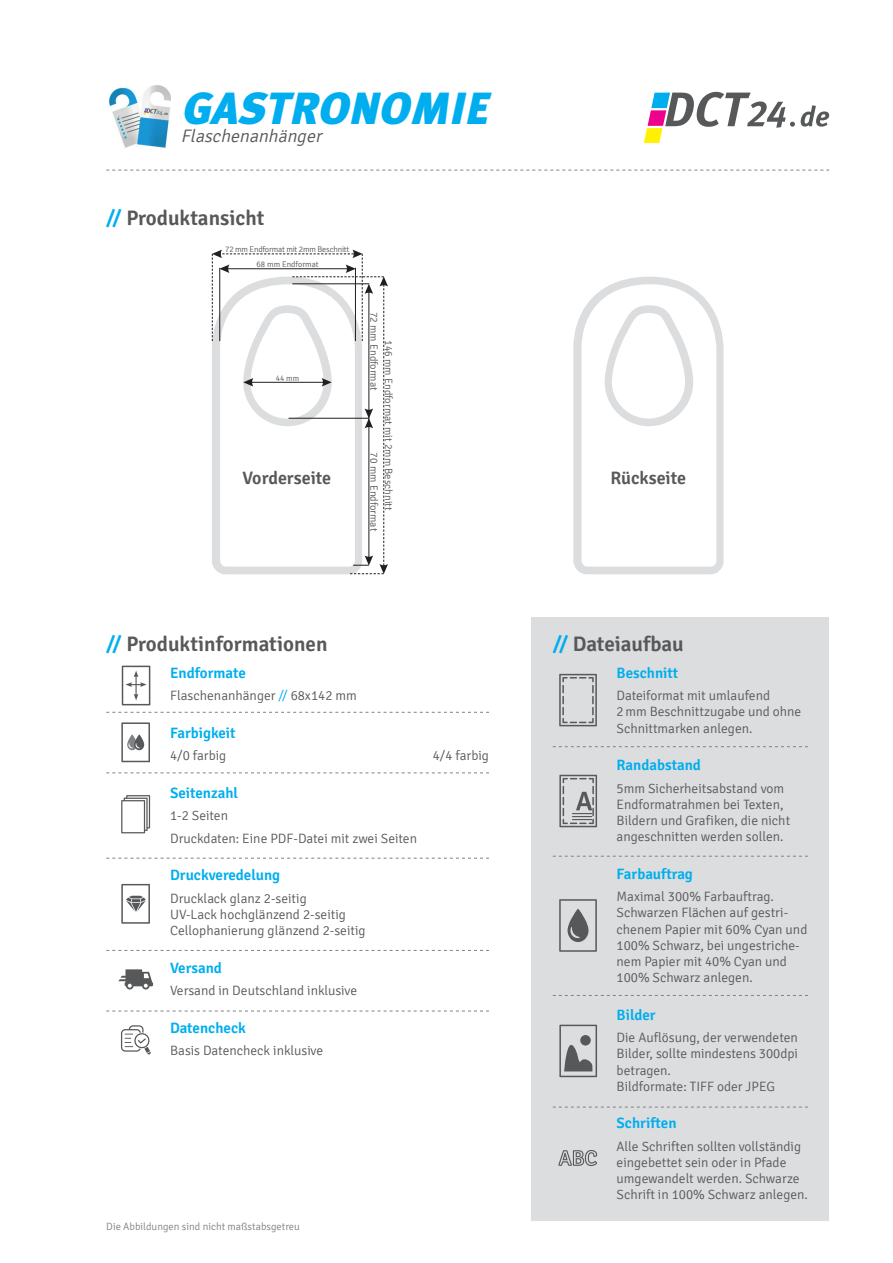
<style>
.page{position:relative;width:893px;height:1263px;background:#fff}
.page>*{position:absolute;margin:0;border:0;box-sizing:border-box;transform-origin:0 0}
.t1{font:italic 900 45px "Meta Plus";color:#00aeef}
.t2{font:600 21px "Signika";color:#57585a}
.t3{font:600 18px "Signika";color:#57585a}
.t4{font:italic 300 18px "Signika";color:#57585a}
.t5{font:600 15px "Signika";color:#00aeef}
.t6{font:300 13.5px/16.2px "Signika";color:#57585a}
.t7{font:300 10.5px "Signika";color:#57585a}
.t8{font:300 10.5px "Signika";color:#808285}
.t9{font:300 8.25px "Signika";letter-spacing:-.02em;color:#57585a}
.t10{font:300 8.25px "Signika";color:#57585a}
.s1{color:#00aeef}
</style>
<div class="page">
<div style="left:531px;top:617px;width:298px;height:603px;background:#dcdddf"></div>
<img style="left:108px;top:85px;width:62px;height:63px">
<svg style="left:106px;top:170px;width:723px;height:1px"></svg>
<svg style="left:553px;top:746px;width:255px;height:1px"></svg>
<svg style="left:553px;top:856px;width:255px;height:1px"></svg>
<svg style="left:553px;top:995px;width:255px;height:1px"></svg>
<svg style="left:553px;top:1107px;width:255px;height:1px"></svg>
<svg style="left:106px;top:712px;width:383px;height:1px"></svg>
<svg style="left:106px;top:772px;width:383px;height:1px"></svg>
<svg style="left:106px;top:858px;width:383px;height:1px"></svg>
<svg style="left:106px;top:950px;width:383px;height:1px"></svg>
<svg style="left:106px;top:1011px;width:383px;height:1px"></svg>
<svg style="left:122px;top:666px;width:28px;height:39px"></svg>
<svg style="left:121px;top:722px;width:29px;height:40px"></svg>
<svg style="left:121px;top:795px;width:29px;height:38px"></svg>
<svg style="left:121px;top:884px;width:29px;height:40px"></svg>
<svg style="left:118px;top:969px;width:35px;height:20px"></svg>
<svg style="left:121px;top:1025px;width:30px;height:30px"></svg>
<svg style="left:559px;top:674px;width:38px;height:52px"></svg>
<svg style="left:559px;top:775px;width:38px;height:52px"></svg>
<svg style="left:559px;top:899px;width:38px;height:53px"></svg>
<svg style="left:559px;top:1025px;width:38px;height:52px"></svg>
<svg style="left:558px;top:1150px;width:39px;height:16px"></svg>
<svg style="left:573px;top:276px;width:151px;height:299px"></svg>
<svg style="left:580px;top:284px;width:137px;height:283px"></svg>
<svg style="left:212px;top:250px;width:176px;height:324px"></svg>
<svg style="left:801px;top:105px;width:28px;height:22px"></svg>
<svg style="left:644px;top:92px;width:151px;height:51px"></svg>
<p class="t1" style="left:181px;top:82px;width:319px">GASTRONOMIE</p>
<p class="t4" style="left:181px;top:126px;width:147px">Flaschenanhänger</p>
<p class="t2" style="left:106px;top:206px;width:160px"><span class="s1">//</span> Produktansicht</p>
<p class="t9" style="left:225px;top:245px;width:126px">72 mm Endformat mit 2mm Beschnitt</p>
<p class="t10" style="left:257px;top:260px;width:63px">68 mm Endformat</p>
<p class="t7" style="left:380px;top:312px;width:80px;rotate:90deg">72 mm Endformat</p>
<p class="t7" style="left:395px;top:340px;width:172px;rotate:90deg">146 mm Endformat mit 2mm Beschnitt</p>
<p class="t9" style="left:276px;top:373px;width:25px">44 mm</p>
<p class="t7" style="left:380px;top:452px;width:80px;rotate:90deg">70 mm Endformat</p>
<p class="t3" style="left:243px;top:467px;width:90px">Vorderseite</p>
<p class="t3" style="left:611px;top:467px;width:77px">Rückseite</p>
<p class="t2" style="left:106px;top:631px;width:223px"><span class="s1">//</span> Produktinformationen</p>
<p class="t5" style="left:170px;top:664px;width:77px">Endformate</p>
<p class="t6" style="left:170px;top:688px;width:188px">Flaschenanhänger <span class="s1">//</span> 68x142 mm</p>
<p class="t5" style="left:170px;top:724px;width:67px">Farbigkeit</p>
<p class="t6" style="left:170px;top:748px;width:58px">4/0 farbig</p>
<p class="t6" style="left:433px;top:748px;width:58px">4/4 farbig</p>
<p class="t5" style="left:170px;top:784px;width:70px">Seitenzahl</p>
<p class="t6" style="left:170px;top:808px;width:60px">1-2 Seiten</p>
<p class="t6" style="left:170px;top:830px;width:248px">Druckdaten: Eine PDF-Datei mit zwei Seiten</p>
<p class="t5" style="left:170px;top:866px;width:112px">Druckveredelung</p>
<p class="t6" style="left:170px;top:890px;width:138px">Drucklack glanz 2-seitig</p>
<p class="t6" style="left:170px;top:906px;width:177px">UV-Lack hochglänzend 2-seitig</p>
<p class="t6" style="left:170px;top:923px;width:197px">Cellophanierung glänzend 2-seitig</p>
<p class="t5" style="left:170px;top:959px;width:53px">Versand</p>
<p class="t6" style="left:170px;top:983px;width:189px">Versand in Deutschland inklusive</p>
<p class="t5" style="left:170px;top:1019px;width:77px">Datencheck</p>
<p class="t6" style="left:170px;top:1043px;width:155px">Basis Datencheck inklusive</p>
<p class="t8" style="left:106px;top:1221px;width:195px">Die Abbildungen sind nicht maßstabsgetreu</p>
<p class="t2" style="left:553px;top:631px;width:132px"><span class="s1">//</span> Dateiaufbau</p>
<p class="t5" style="left:617px;top:664px;width:63px">Beschnitt</p>
<p class="t6" style="left:617px;top:688px;width:186px">Dateiformat mit umlaufend<br>2mm Beschnittzugabe und ohne<br>Schnittmarken anlegen.</p>
<p class="t5" style="left:617px;top:756px;width:86px">Randabstand</p>
<p class="t6" style="left:617px;top:780px;width:175px">5mm Sicherheitsabstand vom<br>Endformatrahmen bei Texten,<br>Bildern und Grafiken, die nicht angeschnitten werden sollen.</p>
<p class="t5" style="left:617px;top:865px;width:78px">Farbauftrag</p>
<p class="t6" style="left:617px;top:889px;width:159px">Maximal 300% Farbauftrag.</p>
<p class="t6" style="left:617px;top:905px;width:192px">Schwarzen Flächen auf gestri&shy;chenem Papier mit 60% Cyan und<br>100% Schwarz, bei ungestriche&shy;nem Papier mit 40% Cyan und<br>100% Schwarz anlegen.</p>
<p class="t5" style="left:617px;top:1006px;width:41px">Bilder</p>
<p class="t6" style="left:617px;top:1030px;width:183px;text-align:justify">Die Auflösung, der verwendeten Bilder, sollte mindestens 300dpi betragen.</p>
<p class="t6" style="left:617px;top:1078px;width:160px">Bildformate: TIFF oder JPEG</p>
<p class="t5" style="left:617px;top:1114px;width:61px">Schriften</p>
<p class="t6" style="left:617px;top:1138px;width:193px">Alle Schriften sollten vollständig eingebettet sein oder in Pfade umgewandelt werden. Schwarze<br>Schrift in 100% Schwarz anlegen.</p>
</div>
